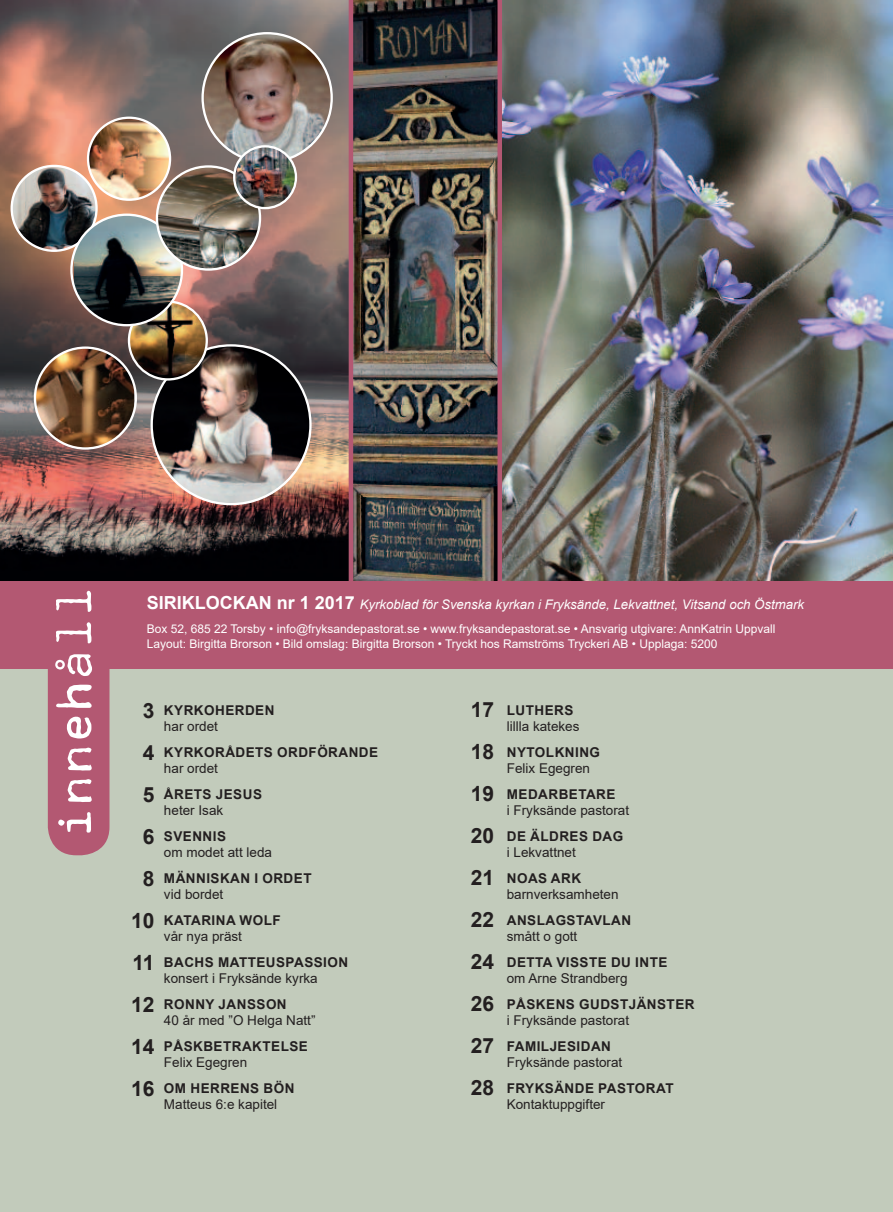
<style>
.page{position:relative;width:893px;height:1212px;background:#fff}
.page>*{position:absolute;margin:0;border:0;box-sizing:border-box;transform-origin:0 0}
.t1{font:700 21px/42px "Arial";color:#231f20;text-align:justify}
.t2{font:700 18px "Arial";color:#fff}
.t3{font:13.5px "Arial";color:#231f20}
.t4{font:700 13.5px "Arial";letter-spacing:.035em;color:#231f20}
.t5{font:italic 13.2px "Arial";color:#fff}
.t6{font:12px/15px "Arial";color:#fff}
.s1{font-weight:700;font-style:normal;font-size:18px}
</style>
<div class="page">
<img style="left:353px;top:0;width:144px;height:581px">
<div style="left:0;top:629px;width:893px;height:583px;background:#c2cbbb"></div>
<img style="left:0;top:0;width:349px;height:581px">
<img style="left:152px;top:345px;width:158px;height:159px;border-radius:79px">
<img style="left:35px;top:348px;width:99px;height:100px">
<div style="left:34px;top:346px;width:103px;height:104px;border:2px solid #fff;border-radius:50%"></div>
<img style="left:203px;top:33px;width:129px;height:129px;border-radius:65px">
<img style="left:129px;top:302px;width:78px;height:77px;border-radius:39px">
<div style="left:128px;top:300px;width:80px;height:81px;border:2px solid #fff;border-radius:50%"></div>
<img style="left:12px;top:166px;width:85px;height:85px;border-radius:42px">
<div style="left:11px;top:165px;width:87px;height:87px;border:2px solid #fff;border-radius:50%"></div>
<img style="left:88px;top:118px;width:82px;height:82px;border-radius:41px">
<div style="left:87px;top:117px;width:84px;height:84px;border:2px solid #fff;border-radius:50%"></div>
<img style="left:74px;top:215px;width:108px;height:110px">
<div style="left:70px;top:214px;width:113px;height:112px;border:2px solid #fff;border-radius:50%"></div>
<img style="left:157px;top:166px;width:103px;height:103px;border-radius:52px">
<div style="left:156px;top:165px;width:105px;height:106px;border:2px solid #fff;border-radius:50%"></div>
<img style="left:234px;top:146px;width:62px;height:62px;border-radius:31px">
<div style="left:233px;top:145px;width:64px;height:64px;border:2px solid #fff;border-radius:50%"></div>
<img style="left:502px;top:0;width:391px;height:581px">
<hr style="left:349px;top:0;width:4px;height:585px;background:#b35872">
<div style="left:497px;top:0;width:5px;height:584px;background:#b35872"></div>
<div style="left:0;top:581px;width:893px;height:88px;background:#b35872"></div>
<div style="left:48px;top:587px;width:61px;height:268px;background:#b35872;border-radius:28px"></div>
<svg style="left:55px;top:591px;width:37px;height:241px"></svg>
<h2 class="t2" style="left:147px;top:590px;width:13px">SIRIKLOCKAN</h2>
<p class="t5" style="left:277px;top:596px;width:529px"><span class="s1">NR 1 2017</span> Kyrkoblad för Svenska kyrkan i Fryksände, Lekvattnet, Vitsand och Östmark</p>
<p class="t6" style="left:147px;top:621px;width:630px">Box 52, 685 22 Torsby • info@fryksandepastorat.se • www.fryksandepastorat.se • Ansvarig utgivare: AnnKatrin Uppvall<br>Layout: Birgitta Brorson • Bild omslag: Birgitta Brorson • Tryckt hos Ramströms Tryckeri AB • Upplaga: 5200</p>
<h1 class="t1" style="left:131px;top:690px;width:25px;text-align:center">3<br>4<br>5<br>6<br>8<br>10<br>11<br>12<br>14<br>16</h1>
<p class="t4" style="left:164px;top:700px;width:112px">KYRKOHERDEN</p>
<p class="t3" style="left:164px;top:717px;width:56px">har ordet</p>
<p class="t4" style="left:164px;top:742px;width:216px">KYRKORÅDETS ORDFÖRANDE</p>
<p class="t3" style="left:164px;top:759px;width:56px">har ordet</p>
<p class="t4" style="left:164px;top:784px;width:100px">ÅRETS JESUS</p>
<p class="t3" style="left:164px;top:801px;width:61px">heter Isak</p>
<p class="t4" style="left:164px;top:826px;width:64px">SVENNIS</p>
<p class="t3" style="left:164px;top:843px;width:110px">om modet att leda</p>
<p class="t4" style="left:123px;top:868px;width:17px">MÄ</p>
<p class="t4" style="left:186px;top:868px;width:127px">NNISKAN I ORDET</p>
<p class="t3" style="left:164px;top:885px;width:61px">vid bordet</p>
<p class="t4" style="left:164px;top:910px;width:118px">KATARINA WOLF</p>
<p class="t3" style="left:164px;top:927px;width:80px">vår nya präst</p>
<p class="t4" style="left:164px;top:952px;width:186px">BACHS MATTEUSPASSION</p>
<p class="t3" style="left:164px;top:969px;width:155px">konsert i Fryksände kyrka</p>
<p class="t4" style="left:164px;top:994px;width:124px">RONNY JANSSON</p>
<p class="t3" style="left:164px;top:1011px;width:153px">40 år med ”O Helga Natt”</p>
<p class="t4" style="left:123px;top:1036px;width:18px">P</p>
<p class="t4" style="left:173px;top:1036px;width:136px">ÅSKBETRAKTELSE</p>
<p class="t3" style="left:164px;top:1053px;width:85px">Felix Egegren</p>
<p class="t4" style="left:164px;top:1078px;width:132px">OM HERRENS BÖN</p>
<p class="t3" style="left:164px;top:1095px;width:115px">Matteus 6:e kapitel</p>
<h1 class="t1" style="left:471px;top:689px;width:25px">17<br>18<br>19<br>20<br>21<br>22<br>24<br>26<br>27<br>28</h1>
<p class="t4" style="left:507px;top:700px;width:68px">LUTHERS</p>
<p class="t3" style="left:507px;top:717px;width:74px">lillla katekes</p>
<p class="t4" style="left:507px;top:742px;width:95px">NYTOLKNING</p>
<p class="t3" style="left:507px;top:759px;width:85px">Felix Egegren</p>
<p class="t4" style="left:507px;top:784px;width:110px">MEDARBETARE</p>
<p class="t3" style="left:507px;top:801px;width:124px">i Fryksände pastorat</p>
<p class="t4" style="left:466px;top:826px;width:18px">D</p>
<p class="t4" style="left:517px;top:826px;width:108px">E ÄLDRES DAG</p>
<p class="t3" style="left:507px;top:843px;width:71px">i Lekvattnet</p>
<p class="t4" style="left:507px;top:868px;width:76px">NOAS ARK</p>
<p class="t3" style="left:507px;top:885px;width:113px">barnverksamheten</p>
<p class="t4" style="left:507px;top:910px;width:126px">ANSLAGSTAVLAN</p>
<p class="t3" style="left:507px;top:927px;width:72px">smått o gott</p>
<p class="t4" style="left:466px;top:952px;width:18px">D</p>
<p class="t4" style="left:517px;top:952px;width:152px">ETTA VISSTE DU INTE</p>
<p class="t3" style="left:507px;top:969px;width:122px">om Arne Strandberg</p>
<p class="t4" style="left:507px;top:994px;width:189px">PÅSKENS GUDSTJÄNSTER</p>
<p class="t3" style="left:507px;top:1011px;width:124px">i Fryksände pastorat</p>
<p class="t4" style="left:507px;top:1036px;width:106px">FAMILJESIDAN</p>
<p class="t3" style="left:507px;top:1053px;width:117px">Fryksände pastorat</p>
<p class="t4" style="left:466px;top:1078px;width:18px">F</p>
<p class="t4" style="left:515px;top:1078px;width:160px">RYKSÄNDE PASTORAT</p>
<p class="t3" style="left:507px;top:1095px;width:100px">Kontaktuppgifter</p>
</div>
